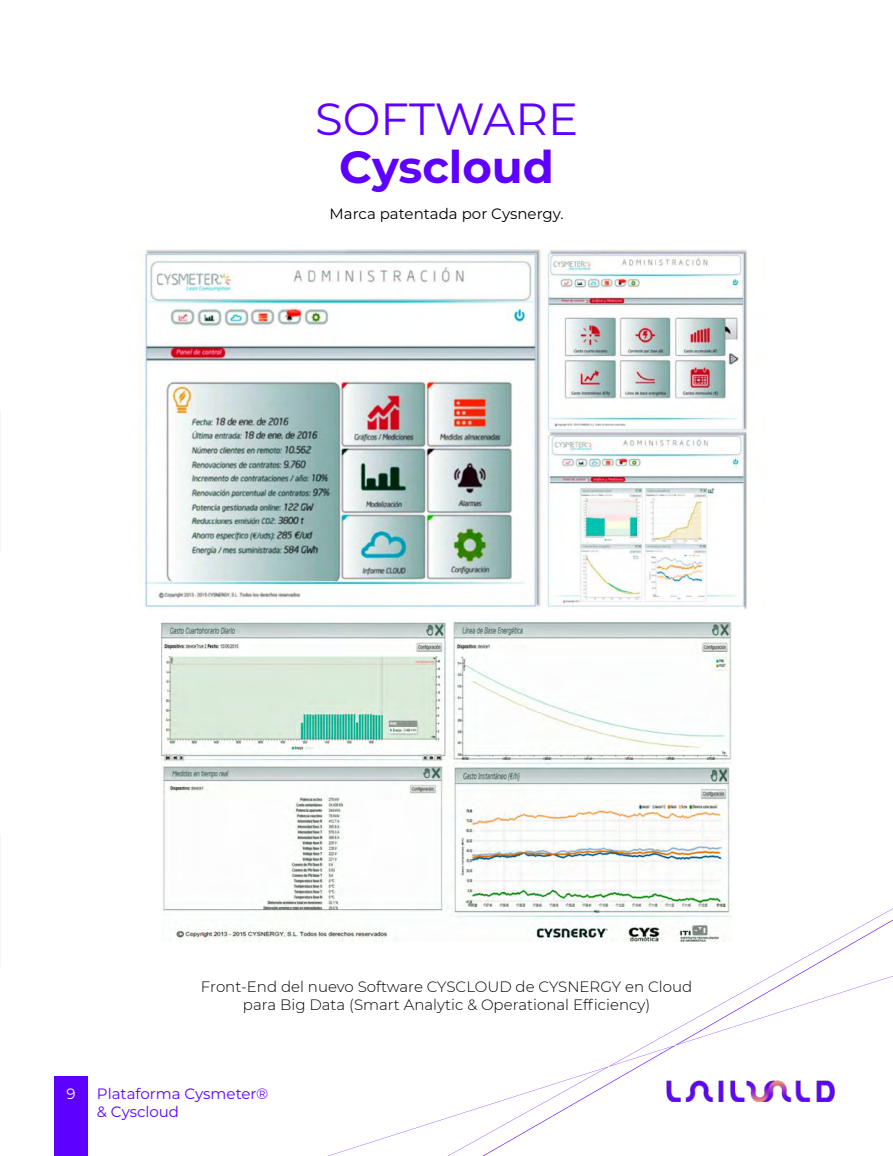
<style>
.page{position:relative;width:893px;height:1156px;background:#fff}
.page>*{position:absolute;margin:0;border:0;box-sizing:border-box;transform-origin:0 0}
.t1{font:45px "Montserrat";color:#5e00ff}
.t2{font:700 45px "Montserrat";color:#5e00ff}
.t3{font:300 15px/18px "Montserrat";color:#000;text-align:center}
.t4{font:15px/18px "Montserrat";color:#5e00ff}
.t5{font:15px "Montserrat";color:#000}
.t6{font:15px "Montserrat";color:#fff}
</style>
<div class="page">
<div style="left:54px;top:1077px;width:34px;height:79px;background:#5e00ff"></div>
<hr style="left:0;top:834px;width:1px;height:132px;background:#f3f6f2">
<hr style="left:0;top:411px;width:1px;height:141px;background:#f3f6f2">
<img style="left:140px;top:249px;width:608px;height:360px">
<img style="left:162px;top:622px;width:570px;height:319px">
<svg style="left:609px;top:908px;width:284px;height:11px"></svg>
<svg style="left:327px;top:919px;width:566px;height:237px"></svg>
<h1 class="t1" style="left:315px;top:88px;width:265px">SOFTWARE</h1>
<h1 class="t2" style="left:339px;top:135px;width:216px">Cyscloud</h1>
<p class="t5" style="left:330px;top:203px;width:235px">Marca patentada por Cysnergy.</p>
<p class="t3" style="left:201px;top:977px;width:493px">Front-End del nuevo Software CYSCLOUD de CYSNERGY en Cloud para Big Data (Smart Analytic &amp; Operational Efficiency)</p>
<p class="t6" style="left:66px;top:1083px;width:11px">9</p>
<p class="t4" style="left:97px;top:1084px;width:173px">Plataforma Cysmeter® &amp; Cyscloud</p>
</div>
